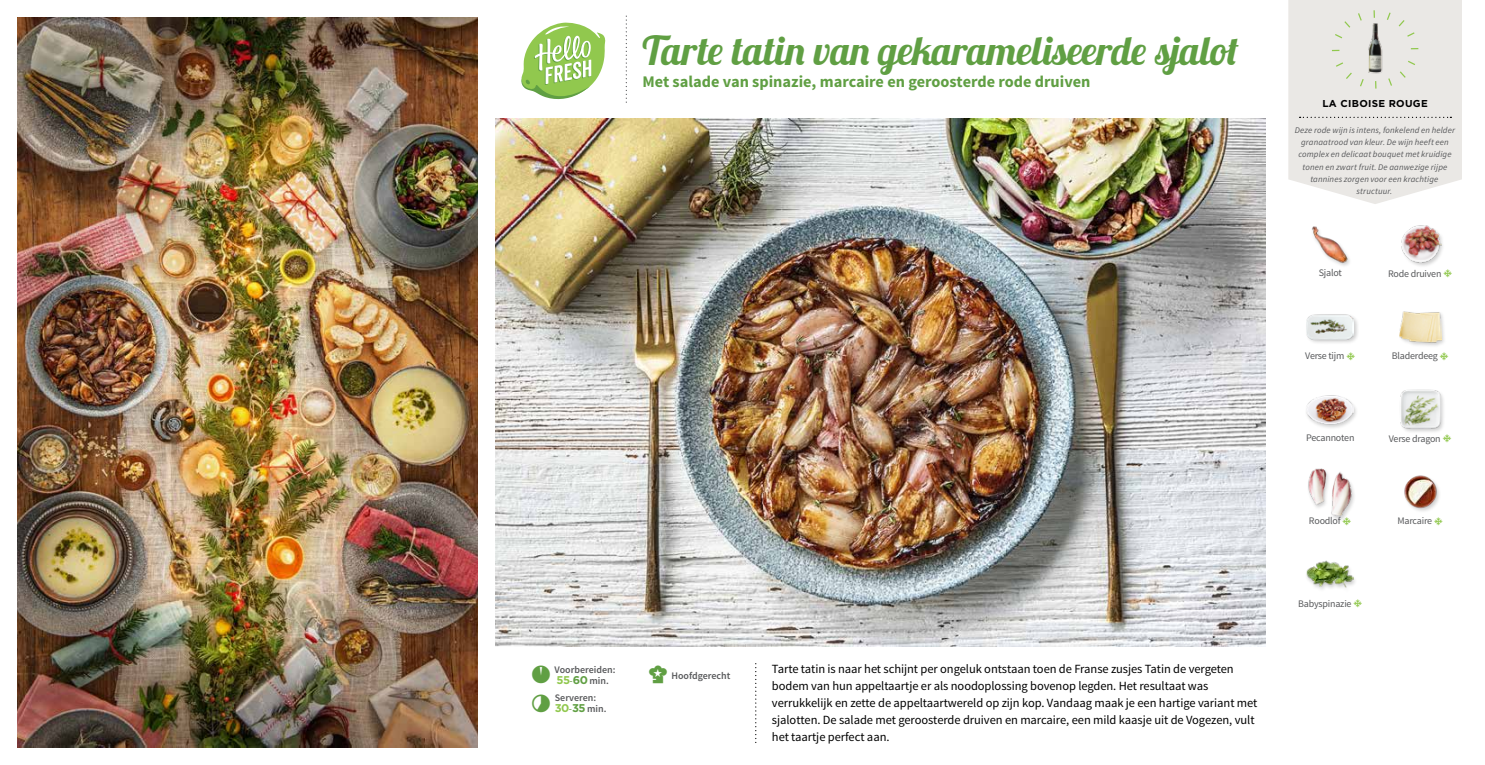
<style>
.page{position:relative;width:1485px;height:765px;background:#fff}
.page>*{position:absolute;margin:0;border:0;box-sizing:border-box;transform-origin:0 0}
.t1{font:40px "Lobster 1.3";color:#609f43}
.t2{font:700 16.25px "Source Sans Pro";color:#609f43}
.t3{font:12.5px/17.1px "Source Sans Pro";letter-spacing:-.005em;color:#000}
.t4{font:10px "Source Sans Pro";letter-spacing:-.02em;color:#58595b}
.t5{font:600 10px/10.8px "Source Sans Pro";color:#58595b}
.t6{font:700 10px "Gotham";letter-spacing:.03em;color:#000}
.t7{font:italic 8.75px/12.2px "Source Sans Pro";letter-spacing:.015em;color:#58595b;text-align:center}
.s1{font-family:"Gotham";font-weight:700;font-size:11.25px;color:#91c84e}
.s2{color:#80ac5f}
.s3{font-family:"Gotham";font-weight:700;font-size:11.25px;color:#609f43}
</style>
<div class="page">
<img style="left:18px;top:18px;width:459px;height:729px">
<svg style="left:521px;top:22px;width:85px;height:78px"></svg>
<img style="left:495px;top:119px;width:771px;height:527px">
<svg style="left:1288px;top:0;width:174px;height:204px;background:#eae9e6"></svg>
<div style="left:1332px;top:10px;width:86px;height:79px;border:8px dashed #91c84e;border-radius:50%"></div>
<div style="left:1401px;top:225px;width:45px;height:43px;background:#000;opacity:.2"></div>
<img style="left:1401px;top:225px;width:40px;height:40px">
<div style="left:1399px;top:389px;width:47px;height:45px;background:#000;opacity:.2"></div>
<img style="left:1399px;top:389px;width:42px;height:41px">
<div style="left:1399px;top:310px;width:48px;height:38px;background:#000;opacity:.2"></div>
<img style="left:1399px;top:310px;width:42px;height:38px">
<img style="left:1404px;top:475px;width:36px;height:36px">
<img style="left:1312px;top:226px;width:38px;height:40px">
<div style="left:1305px;top:395px;width:54px;height:35px;background:#000;opacity:.2"></div>
<img style="left:1306px;top:395px;width:48px;height:35px">
<div style="left:1307px;top:468px;width:49px;height:54px;background:#000;opacity:.2"></div>
<img style="left:1307px;top:468px;width:47px;height:48px">
<img style="left:1306px;top:560px;width:48px;height:30px">
<div style="left:1305px;top:313px;width:54px;height:32px;background:#000;opacity:.2"></div>
<img style="left:1306px;top:313px;width:48px;height:32px">
<svg style="left:626px;top:15px;width:640px;height:104px"></svg>
<img style="left:1369px;top:21px;width:14px;height:53px">
<svg style="left:1343px;top:517px;width:8px;height:5px"></svg>
<h1 class="t1" style="left:643px;top:25px;width:598px">Tarte tatin van gekarameliseerde sjalot</h1>
<h2 class="t2" style="left:643px;top:71px;width:449px">Met salade van spinazie, marcaire en geroosterde rode druiven</h2>
<p class="t5" style="left:555px;top:665px;width:62px">Voorbereiden:<br><span class="s1">55</span><span class="s2">-</span><span class="s3">60</span> min.</p>
<p class="t5" style="left:555px;top:693px;width:53px">Serveren:<br><span class="s1">30</span><span class="s2">-</span><span class="s3">35</span> min.</p>
<p class="t5" style="left:672px;top:670px;width:60px">Hoofdgerecht</p>
<p class="t3" style="left:772px;top:660px;width:487px">Tarte tatin is naar het schijnt per ongeluk ontstaan toen de Franse zusjes Tatin de vergeten bodem van hun appeltaartje er als noodoplossing bovenop legden. Het resultaat was verrukkelijk en zette de appeltaartwereld op zijn kop. Vandaag maak je een hartige variant met sjalotten. De salade met geroosterde druiven en marcaire, een mild kaasje uit de Vogezen, vult het taartje perfect aan.</p>
<p class="t6" style="left:1322px;top:97px;width:107px">LA CIBOISE ROUGE</p>
<p class="t7" style="left:1295px;top:124px;width:162px">Deze rode wijn is intens, fonkelend en helder granaatrood van kleur. De wijn heeft een complex en delicaat bouquet met kruidige tonen en zwart fruit. De aanwezige rijpe tannines zorgen voor een krachtige structuur.</p>
<p class="t4" style="left:1319px;top:266px;width:25px">Sjalot</p>
<p class="t4" style="left:1388px;top:267px;width:55px">Rode druiven</p>
<p class="t4" style="left:1305px;top:350px;width:41px">Verse tijm</p>
<p class="t4" style="left:1392px;top:350px;width:48px">Bladerdeeg</p>
<p class="t4" style="left:1306px;top:431px;width:50px">Pecannoten</p>
<p class="t4" style="left:1389px;top:432px;width:53px">Verse dragon</p>
<p class="t4" style="left:1309px;top:515px;width:33px">Roodlof</p>
<p class="t4" style="left:1298px;top:597px;width:55px">Babyspinazie</p>
<p class="t4" style="left:1397px;top:515px;width:36px">Marcaire</p>
</div>
